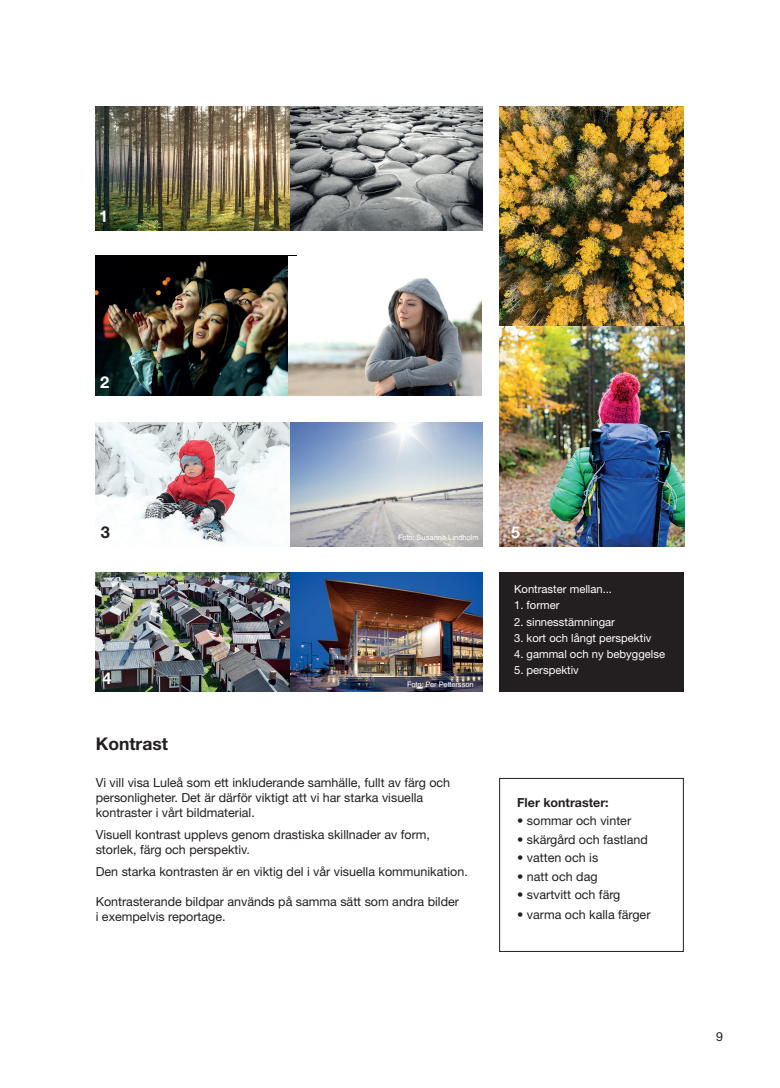
<style>
.page{position:relative;width:780px;height:1088px;background:#fff}
.page>*{position:absolute;margin:0;border:0;box-sizing:border-box;transform-origin:0 0}
.t1{font:700 17.5px "Helvetica Neue LT Std";color:#231f20}
.t2{font:700 16.38px "Helvetica Neue LT Std";color:#fff}
.t3{font:700 16.38px "Helvetica Neue LT Std";color:#231f20}
.t4{font:700 16.25px "Helvetica Neue LT Std";color:#fff}
.t5{font:12.5px/15px "Helvetica Neue LT Std";color:#231f20}
.t6{font:700 12.5px "Helvetica Neue LT Std";color:#231f20}
.t7{font:11.25px "Helvetica Neue LT Std";color:#fff}
.t8{font:7.5px "Helvetica LT Std";color:#fff}
</style>
<div class="page">
<div style="left:499px;top:573px;width:185px;height:119px;background:#231f20"></div>
<img style="left:499px;top:107px;width:185px;height:439px">
<img style="left:96px;top:106px;width:386px;height:125px">
<img style="left:96px;top:255px;width:201px;height:141px">
<img style="left:288px;top:256px;width:193px;height:140px">
<img style="left:96px;top:573px;width:386px;height:119px">
<div style="left:499px;top:778px;width:184px;height:174px;border:1px solid #231f20"></div>
<img style="left:96px;top:422px;width:386px;height:124px">
<h2 class="t2" style="left:99px;top:206px;width:11px">1</h2>
<h2 class="t2" style="left:100px;top:372px;width:11px">2</h2>
<h2 class="t3" style="left:101px;top:522px;width:11px">3</h2>
<h2 class="t2" style="left:102px;top:667px;width:11px">4</h2>
<p class="t8" style="left:398px;top:533px;width:82px">Foto: Susanne Lindholm</p>
<p class="t8" style="left:407px;top:679px;width:68px">Foto: Per Pettersson</p>
<h1 class="t1" style="left:96px;top:733px;width:74px">Kontrast</h1>
<p class="t5" style="left:96px;top:775px;width:356px">Vi vill visa Luleå som ett inkluderande samhälle, fullt av färg och personligheter. Det är därför viktigt att vi har starka visuella kontraster i vårt bildmaterial.</p>
<p class="t5" style="left:96px;top:827px;width:336px">Visuell kontrast upplevs genom drastiska skillnader av form, storlek, färg och perspektiv.</p>
<p class="t5" style="left:96px;top:864px;width:373px">Den starka kontrasten är en viktig del i vår visuella kommunikation.</p>
<p class="t5" style="left:96px;top:894px;width:365px">Kontrasterande bildpar används på samma sätt som andra bilder i exempelvis reportage.</p>
<h3 class="t4" style="left:511px;top:522px;width:11px">5</h3>
<p class="t7" style="left:514px;top:582px;width:99px">Kontraster mellan...</p>
<p class="t7" style="left:514px;top:598px;width:47px">1. former</p>
<p class="t7" style="left:514px;top:615px;width:102px">2. sinnesstämningar</p>
<p class="t7" style="left:514px;top:631px;width:139px">3. kort och långt perspektiv</p>
<p class="t7" style="left:514px;top:647px;width:152px">4. gammal och ny bebyggelse</p>
<p class="t7" style="left:514px;top:663px;width:66px">5. perspektiv</p>
<p class="t6" style="left:517px;top:794px;width:93px">Fler kontraster:</p>
<p class="t5" style="left:517px;top:813px;width:115px">• sommar och vinter</p>
<p class="t5" style="left:517px;top:831px;width:132px">• skärgård och fastland</p>
<p class="t5" style="left:517px;top:850px;width:83px">• vatten och is</p>
<p class="t5" style="left:517px;top:868px;width:82px">• natt och dag</p>
<p class="t5" style="left:517px;top:887px;width:105px">• svartvitt och färg</p>
<p class="t5" style="left:517px;top:907px;width:135px">• varma och kalla färger</p>
<p class="t5" style="left:716px;top:1029px;width:8px">9</p>
</div>
